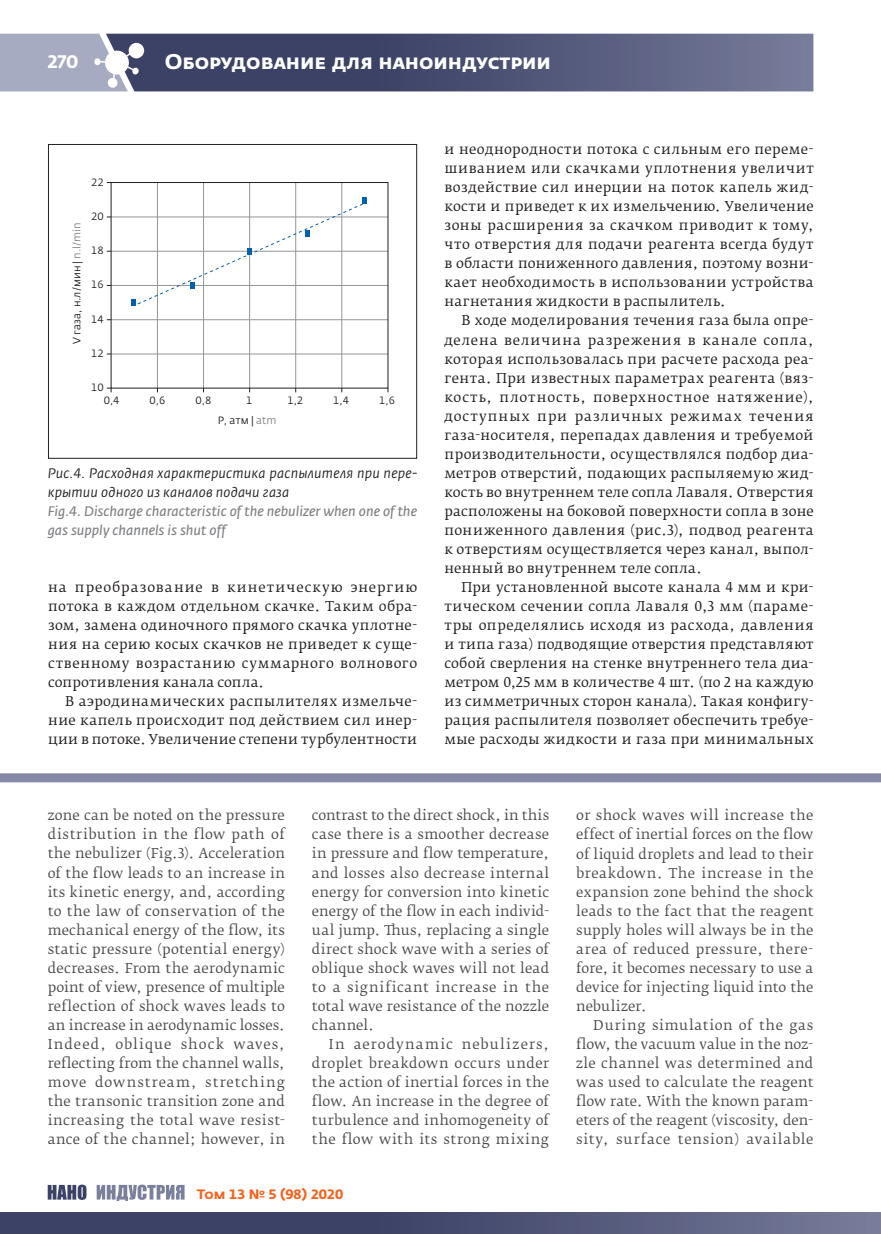
<style>
.page{position:relative;width:881px;height:1234px;background:#fff}
.page>*{position:absolute;margin:0;border:0;box-sizing:border-box;transform-origin:0 0}
.t1{font:700 21px "Fedra Sans Alt Pro";color:#fff}
.t2{font:700 18px "Fedra Sans Alt Pro";color:#fff}
.t3{font:italic 13.65px/19px "Fedra Sans Pro";color:#808285}
.t4{font:italic 13.65px/19px "Fedra Sans Pro";letter-spacing:.015em;color:#231f20}
.t5{font:13.5px/19px "Fedra Serif B Pro";letter-spacing:.02em;color:#231f20;text-align:justify}
.t6{font:13.5px/19px "Fedra Serif B Pro";letter-spacing:.025em;color:#4b4c4d;text-align:justify}
.t7{font:700 13.5px "Fedra Sans Alt Pro";color:#f36421}
.t8{font:10.5px "Fedra Sans Pro";color:#231f20}
.s1{color:#808285}
</style>
<div class="page">
<svg style="left:0;top:33px;width:813px;height:59px;background:#616686"></svg>
<svg style="left:48px;top:1184px;width:38px;height:15px"></svg>
<svg style="left:97px;top:1184px;width:87px;height:16px"></svg>
<div style="left:0;top:1211px;width:880px;height:22px;background:linear-gradient(to right,#2d3459,#6c7191)"></div>
<div style="left:0;top:773px;width:880px;height:9px;background:#8589a5"></div>
<hr style="left:157px;top:182px;width:1px;height:206px;background:#939598">
<hr style="left:203px;top:182px;width:1px;height:206px;background:#939598">
<hr style="left:249px;top:182px;width:1px;height:206px;background:#939598">
<hr style="left:295px;top:182px;width:1px;height:206px;background:#939598">
<hr style="left:341px;top:182px;width:1px;height:206px;background:#939598">
<hr style="left:111px;top:216px;width:277px;height:1px;background:#939598">
<hr style="left:111px;top:251px;width:277px;height:1px;background:#939598">
<hr style="left:111px;top:285px;width:277px;height:1px;background:#939598">
<hr style="left:111px;top:319px;width:277px;height:1px;background:#939598">
<hr style="left:111px;top:353px;width:277px;height:1px;background:#939598">
<svg style="left:107px;top:387px;width:5px;height:5px"></svg>
<svg style="left:131px;top:197px;width:237px;height:110px"></svg>
<div style="left:48px;top:144px;width:369px;height:314px;border:1px solid #231f20"></div>
<h2 class="t2" style="left:48px;top:50px;width:32px">270</h2>
<h1 class="t1" style="left:165px;top:48px;width:387px">Оборудование для наноиндустрии</h1>
<p class="t8" style="left:70px;top:343px;width:122px;rotate:-90deg">V газа, н.л/мин | <span class="s1">n.l/min</span></p>
<p class="t8" style="left:91px;top:176px;width:14px">22</p>
<p class="t8" style="left:91px;top:210px;width:14px">20</p>
<p class="t8" style="left:91px;top:244px;width:14px">18</p>
<p class="t8" style="left:91px;top:278px;width:14px">16</p>
<p class="t8" style="left:91px;top:312px;width:14px">14</p>
<p class="t8" style="left:91px;top:346px;width:14px">12</p>
<p class="t8" style="left:91px;top:380px;width:14px">10</p>
<p class="t8" style="left:104px;top:394px;width:17px">0,4</p>
<p class="t8" style="left:149px;top:394px;width:17px">0,6</p>
<p class="t8" style="left:195px;top:394px;width:17px">0,8</p>
<p class="t8" style="left:246px;top:394px;width:8px">1</p>
<p class="t8" style="left:287px;top:394px;width:17px">1,2</p>
<p class="t8" style="left:333px;top:394px;width:17px">1,4</p>
<p class="t8" style="left:379px;top:394px;width:17px">1,6</p>
<p class="t8" style="left:218px;top:414px;width:60px">P, атм | <span class="s1">atm</span></p>
<p class="t4" style="left:48px;top:463px;width:371px">Рис.4. Расходная характеристика распылителя при пере&shy;крытии одного из каналов подачи газа</p>
<p class="t3" style="left:48px;top:501px;width:370px">Fig.4. Discharge characteristic of the nebulizer when one of the gas supply channels is shut off</p>
<p class="t5" style="left:48px;top:577px;width:370px">на преобразование в кинетическую энергию потока в каждом отдельном скачке. Таким обра&shy;зом, замена одиночного прямого скачка уплотне&shy;ния на серию косых скачков не приведет к суще&shy;ственному возрастанию суммарного волнового сопротивления канала сопла.</p>
<p class="t5" style="left:48px;top:691px;width:370px;text-indent:17px">В аэродинамических распылителях измельче&shy;ние капель происходит под действием сил инер&shy;ции в потоке. Увеличение степени турбулентности</p>
<p class="t5" style="left:444px;top:140px;width:371px">и неоднородности потока с сильным его переме&shy;шиванием или скачками уплотнения увеличит воздействие сил инерции на поток капель жид&shy;кости и приведет к их измельчению. Увеличение зоны расширения за скачком приводит к тому, что отверстия для подачи реагента всегда будут в области пониженного давления, поэтому возни&shy;кает необходимость в использовании устройства нагнетания жидкости в распылитель.</p>
<p class="t5" style="left:444px;top:311px;width:371px;text-indent:17px">В ходе моделирования течения газа была опре&shy;делена величина разрежения в канале сопла, которая использовалась при расчете расхода реа&shy;гента. При известных параметрах реагента (вяз&shy;кость, плотность, поверхностное натяжение), доступных при различных режимах течения газа-носителя, перепадах давления и требуемой производительности, осуществлялся подбор диа&shy;метров отверстий, подающих распыляемую жид&shy;кость во внутреннем теле сопла Лаваля. Отверстия расположены на боковой поверхности сопла в зоне пониженного давления (рис.3), подвод реагента к отверстиям осуществляется через канал, выпол&shy;ненный во внутреннем теле сопла.</p>
<p class="t5" style="left:444px;top:577px;width:371px;text-indent:17px">При установленной высоте канала 4 мм и кри&shy;тическом сечении сопла Лаваля 0,3 мм (параме&shy;тры определялись исходя из расхода, давления и типа газа) подводящие отверстия представляют собой сверления на стенке внутреннего тела диа&shy;метром 0,25 мм в количестве 4 шт. (по 2 на каждую из симметричных сторон канала). Такая конфигу&shy;рация распылителя позволяет обеспечить требуе&shy;мые расходы жидкости и газа при минимальных</p>
<p class="t6" style="left:48px;top:806px;width:239px">zone can be noted on the pressure distribution in the flow path of the nebulizer (Fig.3). Acceleration of the flow leads to an increase in its kinetic energy, and, according to the law of conservation of the mechanical energy of the flow, its static pressure (potential energy) decreases. From the aerodynamic point of view, presence of multiple reflection of shock waves leads to an increase in aerodynamic losses.<br>Indeed, oblique shock waves, reflecting from the channel walls, move downstream, stretching the transonic transition zone and increasing the total wave resist&shy;ance of the channel; however, in</p>
<p class="t6" style="left:312px;top:806px;width:239px">contrast to the direct shock, in this case there is a smoother decrease in pressure and flow temperature, and losses also decrease internal energy for conversion into kinetic energy of the flow in each individ&shy;ual jump. Thus, replacing a single direct shock wave with a series of oblique shock waves will not lead to a significant increase in the total wave resistance of the nozzle channel.</p>
<p class="t6" style="left:312px;top:1034px;width:239px;text-indent:17px">In aerodynamic nebulizers, droplet breakdown occurs under the action of inertial forces in the flow. An increase in the degree of turbulence and inhomogeneity of the flow with its strong mixing</p>
<p class="t7" style="left:197px;top:1185px;width:148px">Том 13 № 5 (98) 2020</p>
<p class="t6" style="left:576px;top:806px;width:239px">or shock waves will increase the effect of inertial forces on the flow of liquid droplets and lead to their breakdown. The increase in the expansion zone behind the shock leads to the fact that the reagent supply holes will always be in the area of reduced pressure, there&shy;fore, it becomes necessary to use a device for injecting liquid into the nebulizer.</p>
<p class="t6" style="left:576px;top:1015px;width:239px;text-indent:17px">During simulation of the gas flow, the vacuum value in the noz&shy;zle channel was determined and was used to calculate the reagent flow rate. With the known param&shy;eters of the reagent (viscosity, den&shy;sity, surface tension) available</p>
</div>
